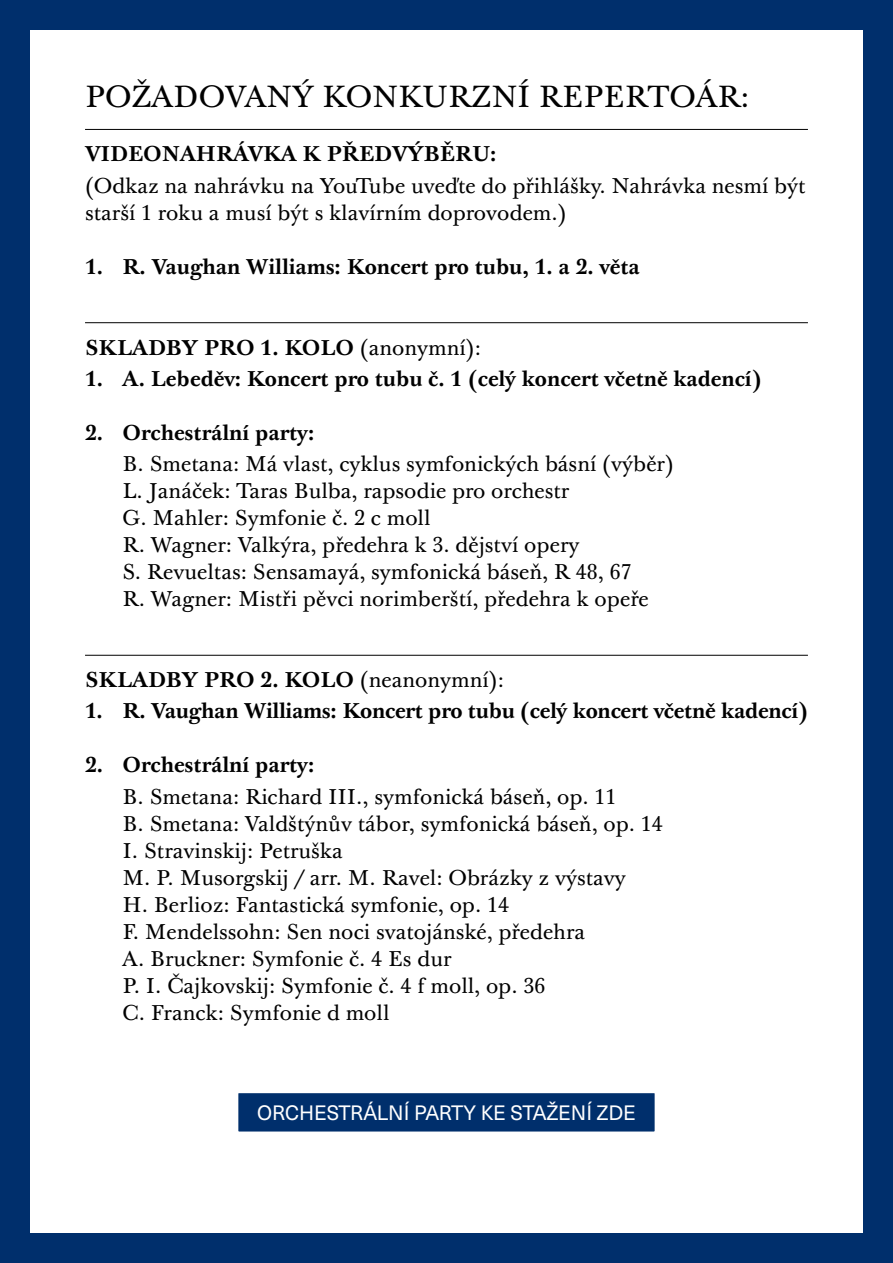
<style>
.page{position:relative;width:893px;height:1263px;background:#fff}
.page>*{position:absolute;margin:0;border:0;box-sizing:border-box;transform-origin:0 0}
.t1{font:30px "Baskerville 10 Pro";color:#000}
.t2{font:21px/27px "Baskerville 10 Pro";color:#000}
.t3{font:700 21px "Baskerville 10 Pro";color:#000}
.t4{font:20.55px "Neue Haas Unica W1 G";color:#fff}
.s1{font-weight:400}
</style>
<div class="page">
<div style="left:0;top:0;width:30px;height:1233px;background:#002f6c"></div>
<div style="left:863px;top:0;width:30px;height:1263px;background:#002f6c"></div>
<div style="left:1px;top:0;width:892px;height:30px;background:#002f6c"></div>
<div style="left:0;top:1233px;width:893px;height:30px;background:#002f6c"></div>
<hr style="left:85px;top:129px;width:723px;height:1px;background:#000">
<hr style="left:85px;top:322px;width:723px;height:1px;background:#000">
<hr style="left:85px;top:655px;width:723px;height:1px;background:#000">
<div style="left:237px;top:1091px;width:419px;height:42px;background:#002f6c;border:2px solid #fff"></div>
<h1 class="t1" style="left:85px;top:78px;width:666px">POŽADOVANÝ KONKURZNÍ REPERTOÁR:</h1>
<p class="t3" style="left:85px;top:141px;width:413px">VIDEONAHRÁVKA K PŘEDVÝBĚRU:</p>
<p class="t2" style="left:85px;top:173px;width:722px">(Odkaz na nahrávku na YouTube uveďte do přihlášky. Nahrávka nesmí být starší 1 roku a musí být s klavírním doprovodem.)</p>
<p class="t3" style="left:85px;top:253px;width:556px">1. R. Vaughan Williams: Koncert pro tubu, 1. a 2. věta</p>
<p class="t3" style="left:85px;top:334px;width:397px">SKLADBY PRO 1. KOLO <span class="s1">(anonymní):</span></p>
<p class="t3" style="left:85px;top:365px;width:678px">1. A. Lebeděv: Koncert pro tubu č. 1 (celý koncert včetně kadencí)</p>
<p class="t3" style="left:85px;top:419px;width:231px">2. Orchestrální party:</p>
<p class="t2" style="left:123px;top:452px;width:553px">B. Smetana: Má vlast, cyklus symfonických básní (výběr)<br>L. Janáček: Taras Bulba, rapsodie pro orchestr<br>G. Mahler: Symfonie č. 2 c moll<br>R. Wagner: Valkýra, předehra k 3. dějství opery<br>S. Revueltas: Sensamayá, symfonická báseň, R 48, 67<br>R. Wagner: Mistři pěvci norimberští, předehra k opeře</p>
<p class="t3" style="left:85px;top:666px;width:420px">SKLADBY PRO 2. KOLO <span class="s1">(neanonymní):</span></p>
<p class="t3" style="left:85px;top:698px;width:724px">1. R. Vaughan Williams: Koncert pro tubu (celý koncert včetně kadencí)</p>
<p class="t3" style="left:85px;top:752px;width:231px">2. Orchestrální party:</p>
<p class="t2" style="left:123px;top:784px;width:542px">B. Smetana: Richard III., symfonická báseň, op. 11<br>B. Smetana: Valdštýnův tábor, symfonická báseň, op. 14<br>I. Stravinskij: Petruška<br>M. P. Musorgskij / arr. M. Ravel: Obrázky z výstavy<br>H. Berlioz: Fantastická symfonie, op. 14<br>F. Mendelssohn: Sen noci svatojánské, předehra<br>A. Bruckner: Symfonie č. 4 Es dur<br>P. I. Čajkovskij: Symfonie č. 4 f moll, op. 36<br>C. Franck: Symfonie d moll</p>
<p class="t4" style="left:257px;top:1098px;width:380px">ORCHESTRÁLNÍ PARTY KE STAŽENÍ ZDE</p>
</div>
